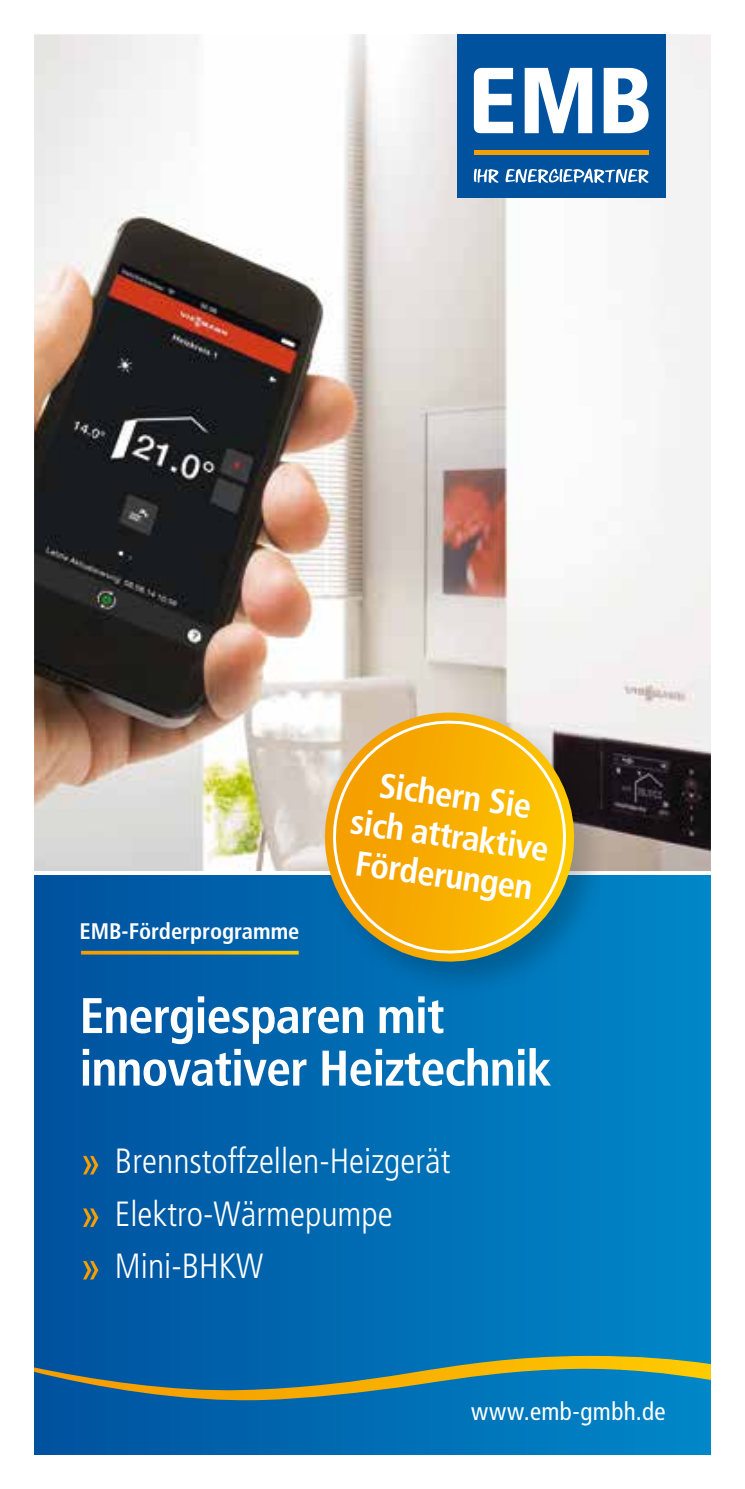
<style>
.page{position:relative;width:745px;height:1489px;background:#fff}
.page>*{position:absolute;margin:0;border:0;box-sizing:border-box;transform-origin:0 0}
.t1{font:700 condensed 50px/52.5px "Frutiger LT";letter-spacing:-.02em;color:#fff}
.t2{font:300 condensed 35px/52.5px "Frutiger LT";color:#fff}
.t3{font:700 condensed 35px/40.2px "Frutiger LT";color:#fff;text-align:center}
.t4{font:condensed 25px "Frutiger LT";letter-spacing:.015em;color:#fff}
.t5{font:700 condensed 22.5px "Frutiger LT";color:#fff}
.s1{font-weight:400;font-size:45px}
</style>
<div class="page">
<div style="left:34px;top:875px;width:676px;height:579px;background:linear-gradient(to right,#00519d,#0088c9)"></div>
<img style="left:34px;top:34px;width:676px;height:837px">
<div style="left:456px;top:34px;width:209px;height:163px;background:#00519e"></div>
<svg style="left:473px;top:68px;width:39px;height:65px"></svg>
<svg style="left:524px;top:68px;width:67px;height:65px"></svg>
<svg style="left:603px;top:68px;width:45px;height:65px"></svg>
<div style="left:473px;top:150px;width:175px;height:5px;background:#f49e00"></div>
<svg style="left:473px;top:168px;width:175px;height:15px"></svg>
<svg style="left:34px;top:1355px;width:676px;height:47px;background:#3a7c87"></svg>
<div style="left:319px;top:707px;width:291px;height:290px;background:#000;opacity:.2"></div>
<svg style="left:316px;top:712px;width:266px;height:257px;background:#407fa3"></svg>
<svg style="left:323px;top:711px;width:252px;height:248px;background:#d8ac2f"></svg>
<svg style="left:81px;top:950px;width:217px;height:4px"></svg>
<p class="t5" style="left:79px;top:917px;width:221px">EMB-Förderprogramme</p>
<p class="t3" style="left:359px;top:761px;width:201px;rotate:8deg">Sichern Sie sich attraktive<br>Förderungen</p>
<h1 class="t1" style="left:79px;top:989px;width:473px">Energiesparen mit innovativer Heiztechnik</h1>
<p class="t2" style="left:79px;top:1135px;width:372px"><span class="s1">»</span> Brennstoffzellen-Heizgerät <span class="s1">»</span> Elektro-Wärmepumpe<br><span class="s1">»</span> Mini-BHKW</p>
<p class="t4" style="left:470px;top:1396px;width:196px">www.emb-gmbh.de</p>
</div>
